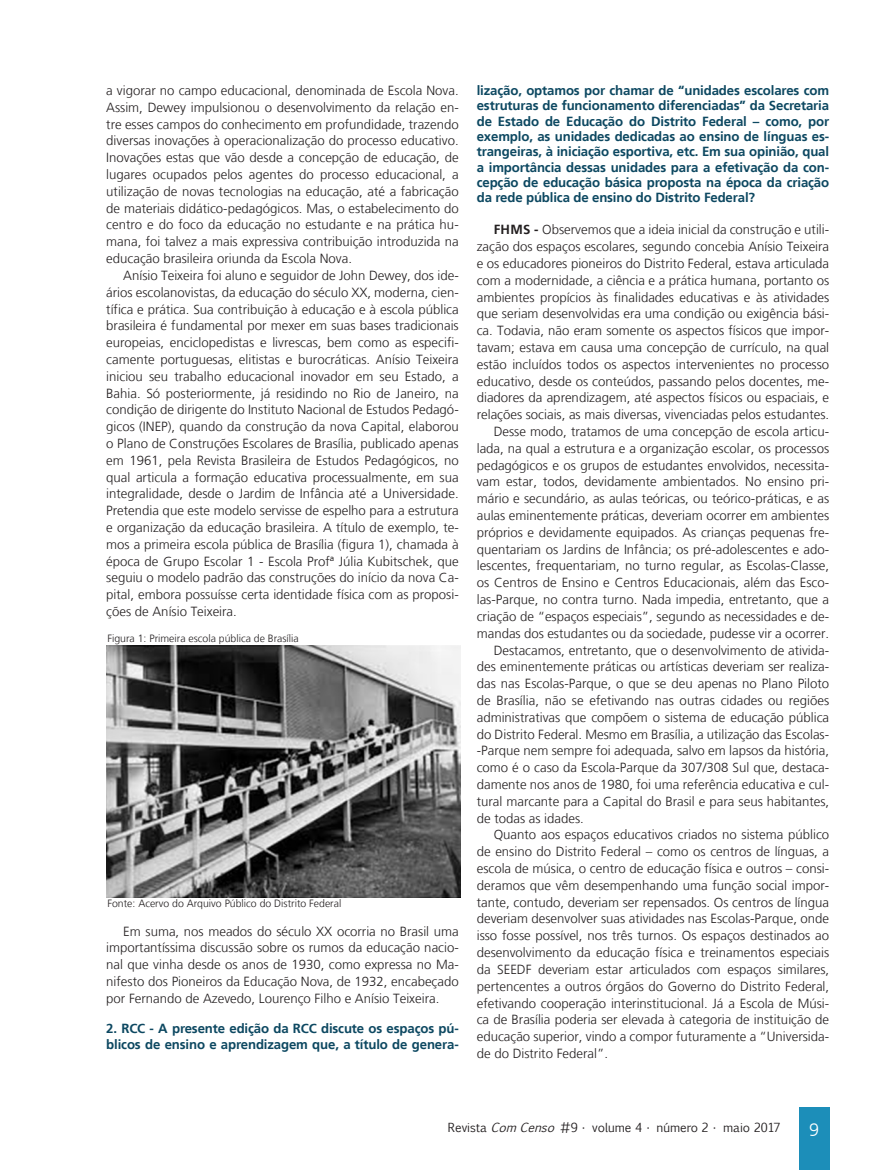
<style>
.page{position:relative;width:893px;height:1170px;background:#fff}
.page>*{position:absolute;margin:0;border:0;box-sizing:border-box;transform-origin:0 0}
.t1{font:300 18px "Frutiger LT";color:#fff}
.Miolo__8_8{font:300 13.2px/16.8px "Frutiger LT";color:#231f20;text-align:justify}
.Pergunta_Entrevista{font:700 13.2px/15.3px "Frutiger LT";letter-spacing:-.01em;color:#0d4861}
.t2{font:12px "Euphemia CAS";color:#231f20}
.Legendas{font:300 10.5px "Frutiger LT";color:#231f20}
.s1{font-weight:700}
.s2{font-style:italic}
</style>
<div class="page">
<img style="left:106px;top:645px;width:355px;height:252px">
<div style="left:799px;top:1107px;width:30px;height:62px;background:#1c8eb9"></div>
<p class="Miolo__8_8" style="left:106px;top:82px;width:354px">a vigorar no campo educacional, denominada de Escola Nova.<br>Assim, Dewey impulsionou o desenvolvimento da relação en&shy;tre esses campos do conhecimento em profundidade, trazendo diversas inovações à operacionalização do processo educativo.<br>Inovações estas que vão desde a concepção de educação, de lugares ocupados pelos agentes do processo educacional, a utilização de novas tecnologias na educação, até a fabricação de materiais didático-pedagógicos. Mas, o estabelecimento do centro e do foco da educação no estudante e na prática hu&shy;mana, foi talvez a mais expressiva contribuição introduzida na educação brasileira oriunda da Escola Nova.</p>
<p class="Miolo__8_8" style="left:106px;top:267px;width:354px;text-indent:17px">Anísio Teixeira foi aluno e seguidor de John Dewey, dos ide&shy;ários escolanovistas, da educação do século XX, moderna, cien&shy;tífica e prática. Sua contribuição à educação e à escola pública brasileira é fundamental por mexer em suas bases tradicionais europeias, enciclopedistas e livrescas, bem como as especifi&shy;camente portuguesas, elitistas e burocráticas. Anísio Teixeira iniciou seu trabalho educacional inovador em seu Estado, a Bahia. Só posteriormente, já residindo no Rio de Janeiro, na condição de dirigente do Instituto Nacional de Estudos Pedagó&shy;gicos (INEP), quando da construção da nova Capital, elaborou o Plano de Construções Escolares de Brasília, publicado apenas em 1961, pela Revista Brasileira de Estudos Pedagógicos, no qual articula a formação educativa processualmente, em sua integralidade, desde o Jardim de Infância até a Universidade.<br>Pretendia que este modelo servisse de espelho para a estrutura e organização da educação brasileira. A título de exemplo, te&shy;mos a primeira escola pública de Brasília (figura 1), chamada à época de Grupo Escolar 1 - Escola Profª Júlia Kubitschek, que seguiu o modelo padrão das construções do início da nova Ca&shy;pital, embora possuísse certa identidade física com as proposi&shy;ções de Anísio Teixeira.</p>
<p class="Legendas" style="left:107px;top:632px;width:193px">Figura 1: Primeira escola pública de Brasília</p>
<p class="Legendas" style="left:107px;top:897px;width:235px">Fonte: Acervo do Arquivo Público do Distrito Federal</p>
<p class="Miolo__8_8" style="left:106px;top:922px;width:354px;text-indent:17px">Em suma, nos meados do século XX ocorria no Brasil uma importantíssima discussão sobre os rumos da educação nacio&shy;nal que vinha desde os anos de 1930, como expressa no Ma&shy;nifesto dos Pioneiros da Educação Nova, de 1932, encabeçado por Fernando de Azevedo, Lourenço Filho e Anísio Teixeira.</p>
<p class="Pergunta_Entrevista" style="left:106px;top:1021px;width:354px">2. RCC - A presente edição da RCC discute os espaços pú&shy;blicos de ensino e aprendizagem que, a título de genera-</p>
<p class="Pergunta_Entrevista" style="left:477px;top:83px;width:354px;text-align:justify">lização, optamos por chamar de “unidades escolares com estruturas de funcionamento diferenciadas” da Secretaria de Estado de Educação do Distrito Federal – como, por exemplo, as unidades dedicadas ao ensino de línguas es&shy;trangeiras, à iniciação esportiva, etc. Em sua opinião, qual a importância dessas unidades para a efetivação da con&shy;cepção de educação básica proposta na época da criação da rede pública de ensino do Distrito Federal?</p>
<p class="Miolo__8_8" style="left:477px;top:221px;width:354px;text-indent:17px"><span class="s1">FHMS -</span> Observemos que a ideia inicial da construção e utili&shy;zação dos espaços escolares, segundo concebia Anísio Teixeira e os educadores pioneiros do Distrito Federal, estava articulada com a modernidade, a ciência e a prática humana, portanto os ambientes propícios às finalidades educativas e às atividades que seriam desenvolvidas era uma condição ou exigência bási&shy;ca. Todavia, não eram somente os aspectos físicos que impor&shy;tavam; estava em causa uma concepção de currículo, na qual estão incluídos todos os aspectos intervenientes no processo educativo, desde os conteúdos, passando pelos docentes, me&shy;diadores da aprendizagem, até aspectos físicos ou espaciais, e relações sociais, as mais diversas, vivenciadas pelos estudantes.</p>
<p class="Miolo__8_8" style="left:477px;top:423px;width:354px;text-indent:17px">Desse modo, tratamos de uma concepção de escola articu&shy;lada, na qual a estrutura e a organização escolar, os processos pedagógicos e os grupos de estudantes envolvidos, necessita&shy;vam estar, todos, devidamente ambientados. No ensino pri&shy;mário e secundário, as aulas teóricas, ou teórico-práticas, e as aulas eminentemente práticas, deveriam ocorrer em ambientes próprios e devidamente equipados. As crianças pequenas fre&shy;quentariam os Jardins de Infância; os pré-adolescentes e ado&shy;lescentes, frequentariam, no turno regular, as Escolas-Classe, os Centros de Ensino e Centros Educacionais, além das Esco&shy;las-Parque, no contra turno. Nada impedia, entretanto, que a criação de “espaços especiais”, segundo as necessidades e de&shy;mandas dos estudantes ou da sociedade, pudesse vir a ocorrer.</p>
<p class="Miolo__8_8" style="left:477px;top:641px;width:354px;text-indent:17px">Destacamos, entretanto, que o desenvolvimento de ativida&shy;des eminentemente práticas ou artísticas deveriam ser realiza&shy;das nas Escolas-Parque, o que se deu apenas no Plano Piloto de Brasília, não se efetivando nas outras cidades ou regiões administrativas que compõem o sistema de educação pública do Distrito Federal. Mesmo em Brasília, a utilização das Escolas--Parque nem sempre foi adequada, salvo em lapsos da história, como é o caso da Escola-Parque da 307/308 Sul que, destaca&shy;damente nos anos de 1980, foi uma referência educativa e cul&shy;tural marcante para a Capital do Brasil e para seus habitantes, de todas as idades.</p>
<p class="Miolo__8_8" style="left:477px;top:826px;width:354px;text-indent:17px">Quanto aos espaços educativos criados no sistema público de ensino do Distrito Federal – como os centros de línguas, a escola de música, o centro de educação física e outros – consi&shy;deramos que vêm desempenhando uma função social impor&shy;tante, contudo, deveriam ser repensados. Os centros de língua deveriam desenvolver suas atividades nas Escolas-Parque, onde isso fosse possível, nos três turnos. Os espaços destinados ao desenvolvimento da educação física e treinamentos especiais da SEEDF deveriam estar articulados com espaços similares, pertencentes a outros órgãos do Governo do Distrito Federal, efetivando cooperação interinstitucional. Já a Escola de Músi&shy;ca de Brasília poderia ser elevada à categoria de instituição de educação superior, vindo a compor futuramente a “Universida&shy;de do Distrito Federal”.</p>
<p class="t2" style="left:448px;top:1119px;width:334px">Revista <span class="s2">ComCenso</span> #9 • volume 4 • número 2 • maio 2017</p>
<p class="t1" style="left:809px;top:1119px;width:12px">9</p>
</div>
